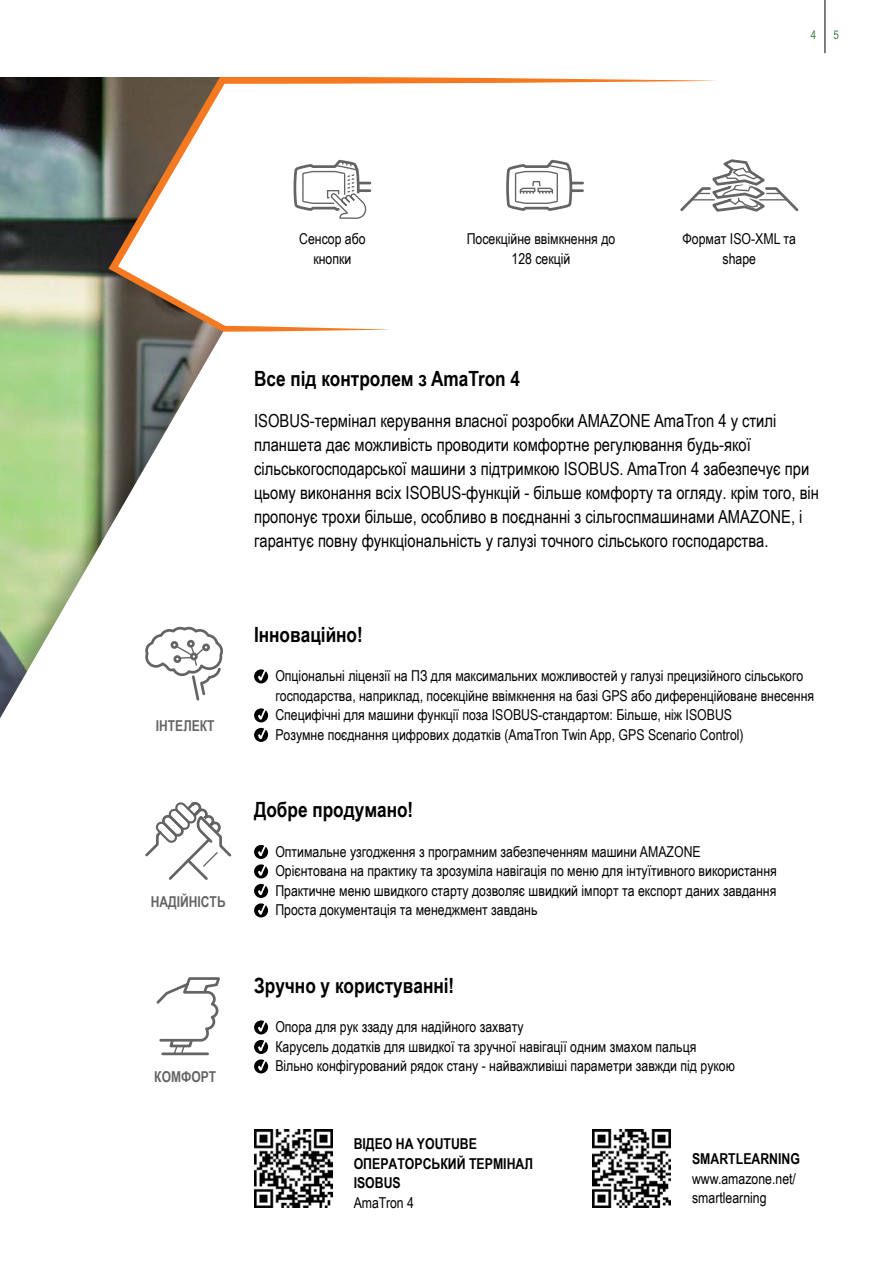
<style>
.page{position:relative;width:893px;height:1263px;background:#fff}
.page>*{position:absolute;margin:0;border:0;box-sizing:border-box;transform-origin:0 0}
.t1{font:700 21px "Arial Narrow";color:#000}
.t2{font:18px/24px "Arial Narrow";color:#000}
.t3{font:15px/19.5px "Arial Narrow";color:#000}
.t4{font:700 15px/19.5px "Arial Narrow";color:#000}
.t5{font:700 15px "Arial Narrow";color:#636466}
.t6{font:12px "Arial Narrow";color:#3d813f}
</style>
<div class="page">
<svg style="left:0;top:77px;width:333px;height:1121px"></svg>
<svg style="left:109px;top:77px;width:607px;height:255px"></svg>
<svg style="left:678px;top:157px;width:121px;height:57px"></svg>
<svg style="left:506px;top:157px;width:79px;height:55px"></svg>
<svg style="left:292px;top:158px;width:78px;height:61px"></svg>
<svg style="left:254px;top:669px;width:14px;height:14px"></svg>
<svg style="left:254px;top:708px;width:14px;height:14px"></svg>
<svg style="left:254px;top:728px;width:14px;height:14px"></svg>
<svg style="left:254px;top:845px;width:14px;height:33px"></svg>
<svg style="left:254px;top:884px;width:14px;height:33px"></svg>
<svg style="left:254px;top:1020px;width:14px;height:14px"></svg>
<svg style="left:254px;top:1040px;width:14px;height:33px"></svg>
<img style="left:254px;top:1129px;width:78px;height:79px">
<img style="left:592px;top:1129px;width:79px;height:79px">
<svg style="left:143px;top:799px;width:91px;height:83px"></svg>
<svg style="left:154px;top:976px;width:68px;height:79px"></svg>
<svg style="left:144px;top:625px;width:80px;height:77px"></svg>
<hr style="left:825px;top:0;width:1px;height:53px;background:#000">
<p class="t6" style="left:811px;top:25px;width:7px">4</p>
<p class="t6" style="left:833px;top:25px;width:7px">5</p>
<p class="t3" style="left:299px;top:229px;width:68px;text-align:center">Сенсор або кнопки</p>
<p class="t3" style="left:467px;top:229px;width:150px;text-align:center">Посекційне ввімкнення до<br>128 секцій</p>
<p class="t3" style="left:683px;top:229px;width:115px;text-align:center">Формат ISO-XML та shape</p>
<h1 class="t1" style="left:254px;top:363px;width:268px">Все під контролем з AmaTron 4</h1>
<p class="t2" style="left:254px;top:408px;width:566px">ISOBUS-термінал керування власної розробки AMAZONE AmaTron 4 у стилі планшета дає можливість проводити комфортне регулювання будь-якої сільськогосподарської машини з підтримкою ISOBUS. AmaTron 4 забезпечує при цьому виконання всіх ISOBUS-функцій - більше комфорту та огляду. крім того, він пропонує трохи більше, особливо в поєднанні з сільгоспмашинами AMAZONE, і гарантує повну функціональність у галузі точного сільського господарства.</p>
<p class="t5" style="left:156px;top:714px;width:60px">ІНТЕЛЕКТ</p>
<p class="t5" style="left:151px;top:890px;width:76px">НАДІЙНІСТЬ</p>
<p class="t5" style="left:154px;top:1065px;width:63px">КОМФОРТ</p>
<h1 class="t1" style="left:254px;top:618px;width:110px">Інноваційно!</h1>
<p class="t3" style="left:275px;top:666px;width:540px">Опціональні ліцензії на ПЗ для максимальних можливостей у галузі прецизійного сільського господарства, наприклад, посекційне ввімкнення на базі GPS або диференційоване внесення Специфічні для машини функції поза ISOBUS-стандартом: Більше, ніж ISOBUS<br>Розумне поєднання цифрових додатків (AmaTron Twin App, GPS Scenario Control)</p>
<h1 class="t1" style="left:254px;top:794px;width:161px">Добре продумано!</h1>
<p class="t3" style="left:275px;top:841px;width:503px">Оптимальне узгодження з програмним забезпеченням машини AMAZONE<br>Орієнтована на практику та зрозуміла навігація по меню для інтуїтивного використання Практичне меню швидкого старту дозволяє швидкий імпорт та експорт даних завдання Проста документація та менеджмент завдань</p>
<h1 class="t1" style="left:254px;top:969px;width:202px">Зручно у користуванні!</h1>
<p class="t3" style="left:275px;top:1017px;width:461px">Опора для рук ззаду для надійного захвату<br>Карусель додатків для швидкої та зручної навігації одним змахом пальця<br>Вільно конфігурований рядок стану - найважливіші параметри завжди під рукою</p>
<p class="t4" style="left:354px;top:1133px;width:181px">ВІДЕО НА YOUTUBE<br>ОПЕРАТОРСЬКИЙ ТЕРМІНАЛ<br>ISOBUS</p>
<p class="t3" style="left:354px;top:1192px;width:62px">AmaTron 4</p>
<p class="t4" style="left:692px;top:1148px;width:109px">SMARTLEARNING</p>
<p class="t3" style="left:692px;top:1168px;width:105px">www.amazone.net/ smartlearning</p>
</div>
